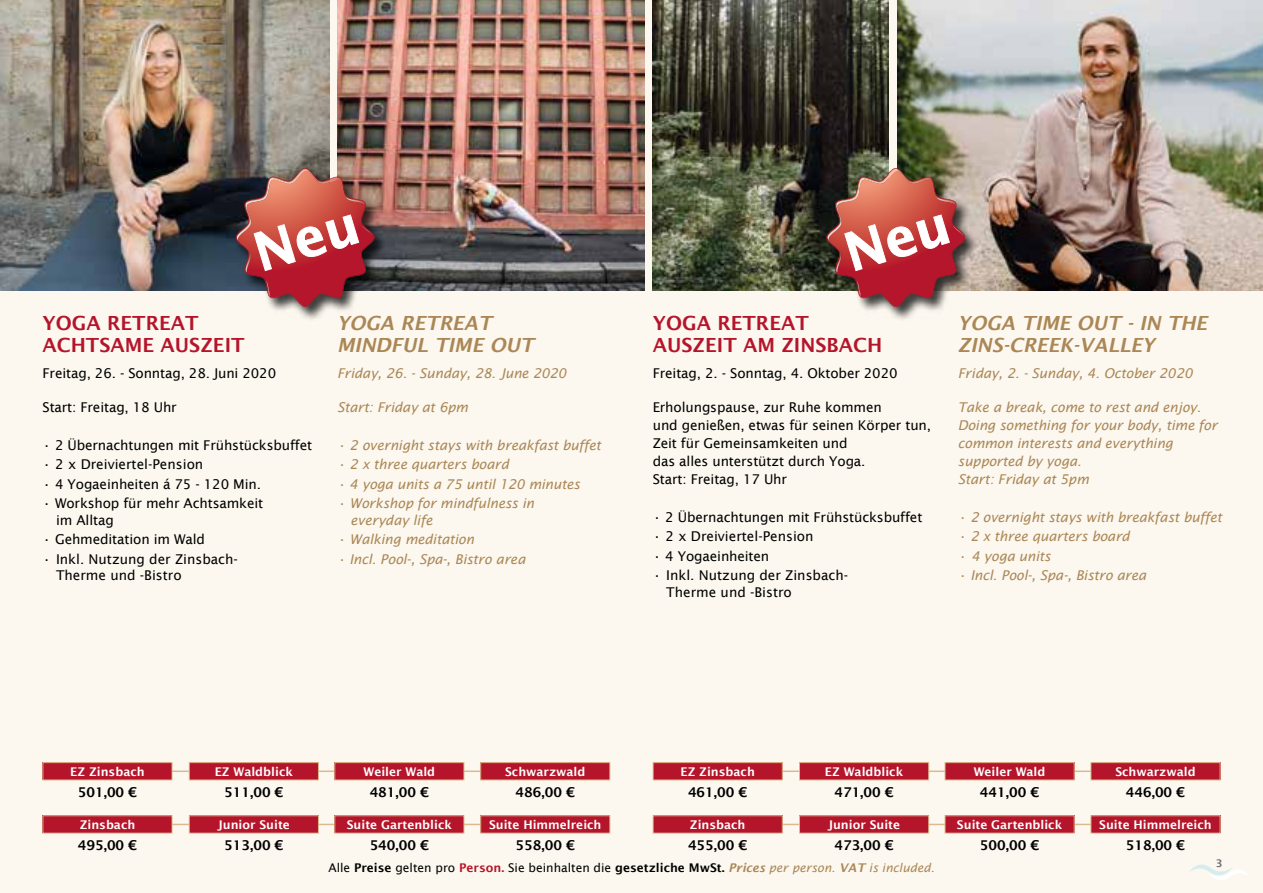
<style>
.page{position:relative;width:1263px;height:893px;background:#fcf8ef}
.page>*{position:absolute;margin:0;border:0;box-sizing:border-box;transform-origin:0 0}
.t1{font:italic 600 19.5px/22.5px "Lucida Sans";color:#ab8756}
.t2{font:600 19.5px/22.5px "Lucida Sans";color:#b5152b}
.t3{font:13.5px/18px "Lucida Sans";letter-spacing:-.01em;color:#000}
.t4{font:italic 13.5px/18px "Lucida Sans";letter-spacing:-.01em;color:#ab8756}
.t5{font:600 13.5px "Lucida Sans";color:#000}
.t6{font:600 12px "Lucida Sans";color:#fff}
.t7{font:12px "Lucida Sans";color:#000}
.t8{font:600 10.5px "Lucida Sans";color:#676d71}
.s1{font-weight:600}
.s2{font-weight:600;color:#b5152b}
.s3{font-weight:600;font-style:italic;color:#ab8756}
.s4{font-style:italic;color:#ab8756}
</style>
<div class="page">
<svg style="left:1189px;top:864px;width:59px;height:16px"></svg>
<hr style="left:141px;top:770px;width:377px;height:2px;background:#dcba90">
<hr style="left:141px;top:824px;width:377px;height:1px;background:#dcba90">
<div style="left:335px;top:763px;width:129px;height:17px;background:#b5152b"></div>
<div style="left:334px;top:762px;width:130px;height:18px;border:1px solid #dcba90"></div>
<div style="left:335px;top:816px;width:129px;height:17px;background:#b5152b"></div>
<div style="left:334px;top:815px;width:130px;height:18px;border:1px solid #dcba90"></div>
<div style="left:189px;top:763px;width:129px;height:17px;background:#b5152b"></div>
<div style="left:189px;top:762px;width:130px;height:18px;border:1px solid #dcba90"></div>
<div style="left:189px;top:816px;width:129px;height:17px;background:#b5152b"></div>
<div style="left:189px;top:815px;width:130px;height:18px;border:1px solid #dcba90"></div>
<div style="left:43px;top:763px;width:129px;height:17px;background:#b5152b"></div>
<div style="left:43px;top:762px;width:129px;height:18px;border:1px solid #dcba90"></div>
<div style="left:43px;top:816px;width:129px;height:17px;background:#b5152b"></div>
<div style="left:43px;top:815px;width:129px;height:18px;border:1px solid #dcba90"></div>
<div style="left:481px;top:763px;width:129px;height:17px;background:#b5152b"></div>
<div style="left:480px;top:762px;width:130px;height:18px;border:1px solid #dcba90"></div>
<div style="left:481px;top:816px;width:129px;height:17px;background:#b5152b"></div>
<div style="left:480px;top:815px;width:130px;height:18px;border:1px solid #dcba90"></div>
<hr style="left:751px;top:770px;width:377px;height:2px;background:#dcba90">
<hr style="left:751px;top:824px;width:377px;height:1px;background:#dcba90">
<div style="left:945px;top:763px;width:129px;height:17px;background:#b5152b"></div>
<div style="left:945px;top:762px;width:129px;height:18px;border:1px solid #dcba90"></div>
<div style="left:945px;top:816px;width:129px;height:17px;background:#b5152b"></div>
<div style="left:945px;top:815px;width:129px;height:18px;border:1px solid #dcba90"></div>
<div style="left:799px;top:763px;width:130px;height:17px;background:#b5152b"></div>
<div style="left:799px;top:762px;width:130px;height:18px;border:1px solid #dcba90"></div>
<div style="left:799px;top:816px;width:130px;height:17px;background:#b5152b"></div>
<div style="left:799px;top:815px;width:130px;height:18px;border:1px solid #dcba90"></div>
<div style="left:653px;top:763px;width:129px;height:17px;background:#b5152b"></div>
<div style="left:653px;top:762px;width:130px;height:18px;border:1px solid #dcba90"></div>
<div style="left:653px;top:816px;width:129px;height:17px;background:#b5152b"></div>
<div style="left:653px;top:815px;width:130px;height:18px;border:1px solid #dcba90"></div>
<div style="left:1091px;top:763px;width:129px;height:17px;background:#b5152b"></div>
<div style="left:1090px;top:762px;width:130px;height:18px;border:1px solid #dcba90"></div>
<div style="left:1091px;top:816px;width:129px;height:17px;background:#b5152b"></div>
<div style="left:1090px;top:815px;width:130px;height:18px;border:1px solid #dcba90"></div>
<img style="left:0;top:0;width:329px;height:290px">
<img style="left:653px;top:0;width:235px;height:290px">
<img style="left:337px;top:0;width:307px;height:290px">
<img style="left:897px;top:0;width:366px;height:290px">
<div style="left:234px;top:166px;width:154px;height:155px;background:#000;opacity:.75"></div>
<img style="left:236px;top:168px;width:139px;height:139px">
<div style="left:824px;top:166px;width:155px;height:155px;background:#000;opacity:.75"></div>
<img style="left:826px;top:168px;width:139px;height:139px">
<h1 class="t2" style="left:43px;top:311px;width:204px">yoga Retreat<br>Achtsame Auszeit</h1>
<p class="t3" style="left:43px;top:364px;width:235px">Freitag, 26. - Sonntag, 28. Juni 2020</p>
<p class="t3" style="left:43px;top:398px;width:136px">Start: Freitag, 18 Uhr</p>
<p class="t3" style="left:43px;top:436px;width:271px">• 2 Übernachtungen mit Frühstücksbuffet</p>
<p class="t3" style="left:43px;top:455px;width:162px">• 2 x Dreiviertel-Pension</p>
<p class="t3" style="left:43px;top:475px;width:220px">• 4 Yogaeinheiten á 75 - 120 Min.</p>
<p class="t3" style="left:56px;top:495px;width:209px;line-height:16.5px;text-indent:-13px">• Workshop für mehr Achtsamkeit im Alltag</p>
<p class="t3" style="left:43px;top:530px;width:164px">• Gehmeditation im Wald</p>
<p class="t3" style="left:56px;top:551px;width:183px;line-height:16.5px;text-indent:-14px">• Inkl. Nutzung der Zinsbach-<br>Therme und -Bistro</p>
<h1 class="t1" style="left:337px;top:311px;width:28px">YOGA</h1>
<h1 class="t1" style="left:401px;top:311px;width:28px">RETREAT</h1>
<h1 class="t1" style="left:337px;top:334px;width:31px">MINDF</h1>
<h1 class="t1" style="left:402px;top:334px;width:46px">UL TIME</h1>
<h1 class="t1" style="left:490px;top:334px;width:40px">OUT</h1>
<p class="t4" style="left:337px;top:364px;width:231px">Friday, 26. - Sunday, 28. June 2020</p>
<p class="t4" style="left:337px;top:398px;width:133px">Start: Friday at 6pm</p>
<p class="t4" style="left:337px;top:436px;width:265px">• 2 overnight stays with breakfast buffet</p>
<p class="t4" style="left:337px;top:455px;width:173px">• 2 x three quarters board</p>
<p class="t4" style="left:337px;top:475px;width:245px">• 4 yoga units a 75 until 120 minutes</p>
<p class="t4" style="left:350px;top:495px;width:185px;line-height:16.5px;text-indent:-14px">• Workshop for mindfulness in everyday life</p>
<p class="t4" style="left:337px;top:530px;width:139px">• Walking meditation</p>
<p class="t4" style="left:337px;top:550px;width:190px">• Incl. Pool-, Spa-, Bistro area</p>
<h1 class="t2" style="left:653px;top:311px;width:227px">yoga Retreat<br>Auszeit am Zinsbach</h1>
<p class="t3" style="left:653px;top:364px;width:246px">Freitag, 2. - Sonntag, 4. Oktober 2020</p>
<p class="t3" style="left:653px;top:398px;width:280px">Erholungspause, zur Ruhe kommen<br>und genießen, etwas für seinen Körper tun,<br>Zeit für Gemeinsamkeiten und<br>das alles unterstützt durch Yoga.<br>Start: Freitag, 17 Uhr</p>
<p class="t3" style="left:653px;top:508px;width:271px">• 2 Übernachtungen mit Frühstücksbuffet</p>
<p class="t3" style="left:653px;top:527px;width:162px">• 2 x Dreiviertel-Pension</p>
<p class="t3" style="left:653px;top:547px;width:118px">• 4 Yogaeinheiten</p>
<p class="t3" style="left:666px;top:567px;width:183px;line-height:16.5px;text-indent:-14px">• Inkl. Nutzung der Zinsbach-<br>Therme und -Bistro</p>
<h1 class="t1" style="left:958px;top:311px;width:251px">YOGA TIME OUT - IN THE<br>ZINS-CREEK-VALLEY</h1>
<p class="t4" style="left:958px;top:364px;width:236px">Friday, 2. - Sunday, 4. October 2020</p>
<p class="t4" style="left:958px;top:398px;width:261px">Take a break, come to rest and enjoy.<br>Doing something for your body, time for common interests and everything supported by yoga.<br>Start: Friday at 5pm</p>
<p class="t4" style="left:958px;top:508px;width:265px">• 2 overnight stays with breakfast buffet</p>
<p class="t4" style="left:958px;top:527px;width:173px">• 2 x three quarters board</p>
<p class="t4" style="left:958px;top:547px;width:95px">• 4 yoga units</p>
<p class="t4" style="left:958px;top:566px;width:190px">• Incl. Pool-, Spa-, Bistro area</p>
<p class="t6" style="left:70px;top:765px;width:76px">EZ Zinsbach</p>
<p class="t6" style="left:215px;top:765px;width:80px">EZ Waldblick</p>
<p class="t6" style="left:363px;top:765px;width:73px">Weiler Wald</p>
<p class="t6" style="left:505px;top:765px;width:82px">Schwarzwald</p>
<p class="t6" style="left:680px;top:765px;width:76px">EZ Zinsbach</p>
<p class="t6" style="left:825px;top:765px;width:80px">EZ Waldblick</p>
<p class="t6" style="left:974px;top:765px;width:73px">Weiler Wald</p>
<p class="t6" style="left:1115px;top:765px;width:82px">Schwarzwald</p>
<p class="t5" style="left:78px;top:785px;width:61px">501,00 €</p>
<p class="t5" style="left:224px;top:785px;width:61px">511,00 €</p>
<p class="t5" style="left:370px;top:785px;width:61px">481,00 €</p>
<p class="t5" style="left:515px;top:785px;width:61px">486,00 €</p>
<p class="t5" style="left:688px;top:785px;width:61px">461,00 €</p>
<p class="t5" style="left:834px;top:785px;width:61px">471,00 €</p>
<p class="t5" style="left:980px;top:785px;width:61px">441,00 €</p>
<p class="t5" style="left:1126px;top:785px;width:61px">446,00 €</p>
<p class="t6" style="left:80px;top:818px;width:57px">Zinsbach</p>
<p class="t6" style="left:218px;top:818px;width:74px">Junior Suite</p>
<p class="t6" style="left:347px;top:818px;width:107px">Suite Gartenblick</p>
<p class="t6" style="left:489px;top:818px;width:114px">Suite Himmelreich</p>
<p class="t6" style="left:690px;top:818px;width:57px">Zinsbach</p>
<p class="t6" style="left:828px;top:818px;width:74px">Junior Suite</p>
<p class="t6" style="left:957px;top:818px;width:107px">Suite Gartenblick</p>
<p class="t6" style="left:1099px;top:818px;width:114px">Suite Himmelreich</p>
<p class="t5" style="left:78px;top:838px;width:61px">495,00 €</p>
<p class="t5" style="left:224px;top:838px;width:61px">513,00 €</p>
<p class="t5" style="left:370px;top:838px;width:61px">540,00 €</p>
<p class="t5" style="left:515px;top:838px;width:61px">558,00 €</p>
<p class="t5" style="left:688px;top:838px;width:61px">455,00 €</p>
<p class="t5" style="left:834px;top:838px;width:61px">473,00 €</p>
<p class="t5" style="left:980px;top:838px;width:61px">500,00 €</p>
<p class="t5" style="left:1126px;top:838px;width:61px">518,00 €</p>
<p class="t7" style="left:328px;top:861px;width:608px">Alle <span class="s1">Preise</span> gelten pro <span class="s2">Person.</span> Sie beinhalten die <span class="s1">gesetzliche MwSt.</span> <span class="s3">PRICES</span> <span class="s4">per person.</span> <span class="s3">VAT</span> <span class="s4">is included.</span></p>
<p class="t8" style="left:1216px;top:857px;width:8px">3</p>
</div>
